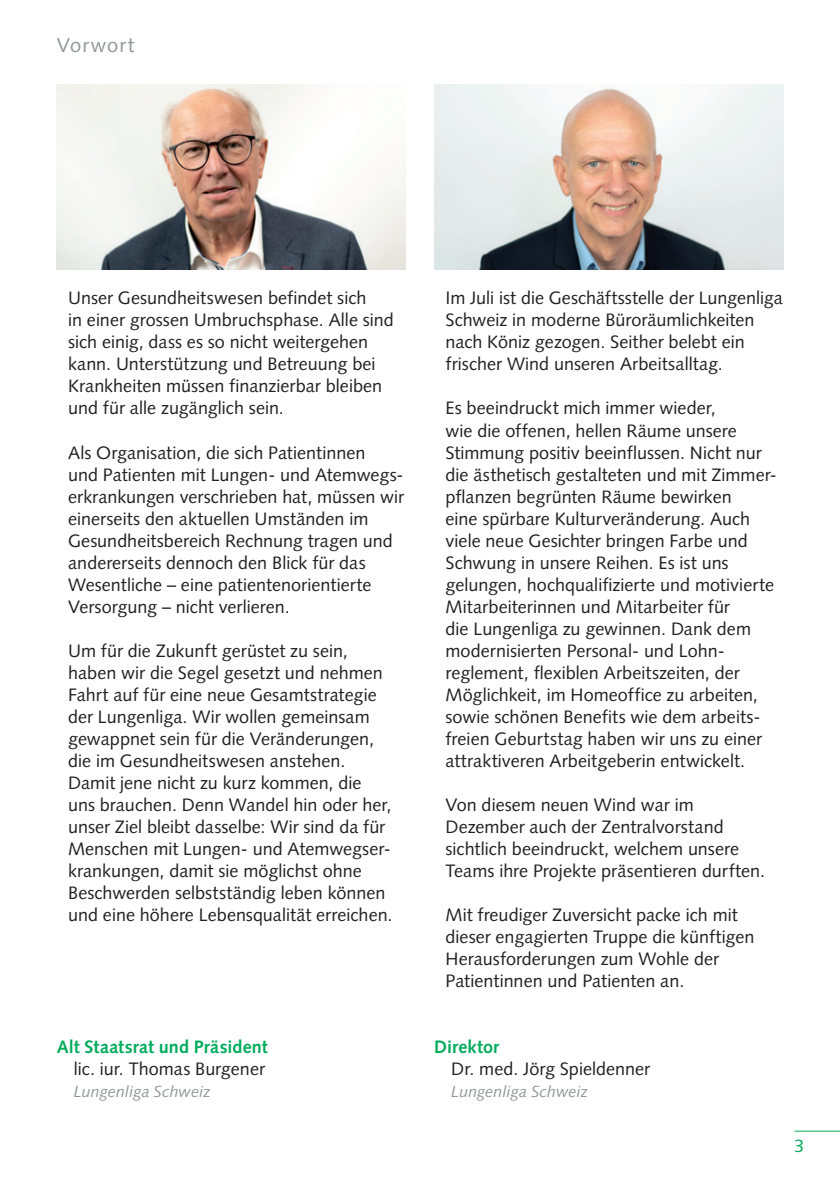
<style>
.page{position:relative;width:840px;height:1191px;background:#fff}
.page>*{position:absolute;margin:0;border:0;box-sizing:border-box;transform-origin:0 0}
.t1{font:20px "Syntax LT Std";letter-spacing:.05em;color:#939598}
.t2{font:18px/22px "Syntax LT Std";color:#231f20}
.t3{font:700 18px "Syntax LT Std";letter-spacing:.005em;color:#00ab5b}
.t4{font:18px "Syntax LT Std";color:#00ab5b}
.t5{font:italic 16px "Syntax LT Std";color:#939598}
</style>
<div class="page">
<hr style="left:794px;top:1130px;width:45px;height:1px;background:#00ab5b">
<img style="left:57px;top:84px;width:348px;height:185px">
<img style="left:434px;top:84px;width:348px;height:185px">
<p class="t1" style="left:57px;top:33px;width:79px">Vorwort</p>
<p class="t2" style="left:68px;top:287px;width:327px">Unser Gesundheitswesen befindet sich<br>in einer grossen Umbruchsphase. Alle sind sich einig, dass es so nicht weitergehen kann. Unterstützung und Betreuung bei Krankheiten müssen finanzierbar bleiben und für alle zugänglich sein.</p>
<p class="t2" style="left:68px;top:441px;width:337px">Als Organisation, die sich Patientinnen<br>und Patienten mit Lungen- und Atemwegs&shy;erkrankungen verschrieben hat, müssen wir einerseits den aktuellen Umständen im Gesundheitsbereich Rechnung tragen und andererseits dennoch den Blick für das Wesentliche – eine patientenorientierte Versorgung – nicht verlieren.</p>
<p class="t2" style="left:68px;top:639px;width:326px">Um für die Zukunft gerüstet zu sein, haben wir die Segel gesetzt und nehmen Fahrt auf für eine neue Gesamtstrategie der Lungenliga. Wir wollen gemeinsam gewappnet sein für die Veränderungen, die im Gesundheitswesen anstehen.<br>Damit jene nicht zu kurz kommen, die uns brauchen. Denn Wandel hin oder her, unser Ziel bleibt dasselbe: Wir sind da für Menschen mit Lungen- und Atemwegser&shy;krankungen, damit sie möglichst ohne Beschwerden selbstständig leben können und eine höhere Lebensqualität erreichen.</p>
<p class="t3" style="left:57px;top:1036px;width:212px">Alt Staatsrat und Präsident</p>
<p class="t2" style="left:74px;top:1057px;width:193px">lic. iur. Thomas Burgener</p>
<p class="t5" style="left:74px;top:1081px;width:138px">Lungenliga Schweiz</p>
<p class="t2" style="left:445px;top:287px;width:338px">Im Juli ist die Geschäftsstelle der Lungenliga Schweiz in moderne Büroräumlichkeiten nach Köniz gezogen. Seither belebt ein frischer Wind unseren Arbeitsalltag.</p>
<p class="t2" style="left:445px;top:397px;width:333px">Es beeindruckt mich immer wieder,<br>wie die offenen, hellen Räume unsere Stimmung positiv beeinflussen. Nicht nur die ästhetisch gestalteten und mit Zimmer&shy;pflanzen begrünten Räume bewirken<br>eine spürbare Kulturveränderung. Auch viele neue Gesichter bringen Farbe und Schwung in unsere Reihen. Es ist uns gelungen, hochqualifizierte und motivierte Mitarbeiterinnen und Mitarbeiter für<br>die Lungenliga zu gewinnen. Dank dem modernisierten Personal- und Lohn&shy;reglement, flexiblen Arbeitszeiten, der Möglichkeit, im Homeoffice zu arbeiten, sowie schönen Benefits wie dem arbeits&shy;freien Geburtstag haben wir uns zu einer attraktiveren Arbeitgeberin entwickelt.</p>
<p class="t2" style="left:445px;top:793px;width:321px">Von diesem neuen Wind war im Dezember auch der Zentralvorstand sichtlich beeindruckt, welchem unsere Teams ihre Projekte präsentieren durften.</p>
<p class="t2" style="left:445px;top:903px;width:310px">Mit freudiger Zuversicht packe ich mit dieser engagierten Truppe die künftigen Herausforderungen zum Wohle der Patientinnen und Patienten an.</p>
<p class="t3" style="left:434px;top:1036px;width:66px">Direktor</p>
<p class="t2" style="left:451px;top:1057px;width:200px">Dr. med. Jörg Spieldenner</p>
<p class="t5" style="left:451px;top:1081px;width:138px">Lungenliga Schweiz</p>
<p class="t4" style="left:794px;top:1135px;width:12px">3</p>
</div>
